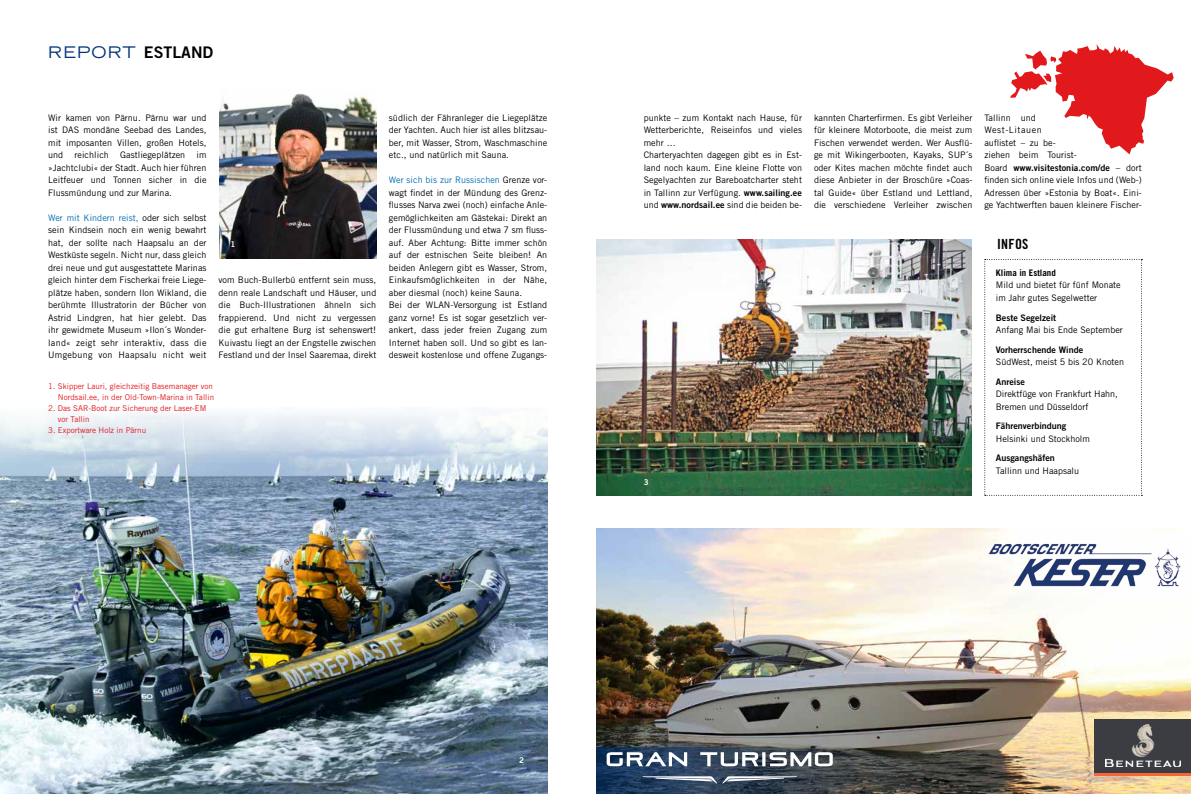
<style>
.page{position:relative;width:1191px;height:794px;background:#fff}
.page>*{position:absolute;margin:0;border:0;box-sizing:border-box;transform-origin:0 0}
.t1{font:16px "Trade Gothic LT Std Bd 2";color:#000}
.t2{font:14px "Trade Gothic LT Std Bd Cn 20";letter-spacing:.02em;color:#000}
.t3{font:9px/12.5px "Trade Gothic LT Std";letter-spacing:.005em;color:#000;text-align:justify}
.t4{font:9px "Trade Gothic LT Std Bd 2";color:#000}
.t5{font:700 9px "Trade Gothic LT Std";color:#000}
.t6{font:8px/11px "Trade Gothic LT Std";color:#e1191d;text-align:right}
.t7{font:8px "Trade Gothic LT Std Bd 2";color:#fff}
.s1{font-family:"Trade Gothic LT Std";font-stretch:expanded;color:#00347c}
.s2{color:#0070b3}
.s3{font-family:"Trade Gothic LT Std Bd 2"}
.s4{font-family:"Trade Gothic LT Std"}
</style>
<div class="page">
<img style="left:0;top:412px;width:547px;height:382px">
<img style="left:219px;top:93px;width:157px;height:165px">
<img style="left:596px;top:239px;width:375px;height:257px">
<svg style="left:1010px;top:44px;width:163px;height:110px"></svg>
<svg style="left:984px;top:259px;width:158px;height:237px"></svg>
<img style="left:596px;top:528px;width:595px;height:266px">
<svg style="left:596px;top:747px;width:268px;height:47px;background:#314051"></svg>
<div style="left:834px;top:532px;width:357px;height:65px;background:linear-gradient(to right,#f9eedc,#fff)"></div>
<img style="left:985px;top:537px;width:204px;height:61px">
<svg style="left:606px;top:752px;width:227px;height:31px"></svg>
<div style="left:1094px;top:721px;width:97px;height:54px;background:#f36635"></div>
<div style="left:1094px;top:719px;width:97px;height:54px;background:#3c3d43"></div>
<img style="left:1105px;top:725px;width:75px;height:41px">
<h1 class="t1" style="left:48px;top:42px;width:166px"><span class="s1">REPORT</span> ESTLAND</h1>
<p class="t3" style="left:48px;top:111px;width:160px">Wir kamen von Pärnu. Pärnu war und ist DAS mondäne Seebad des Landes, mit imposanten Villen, großen Hotels, und reichlich Gastliegeplätzen im »Jachtclubi« der Stadt. Auch hier führen Leitfeuer und Tonnen sicher in die Flussmündung und zur Marina.</p>
<p class="t3" style="left:48px;top:211px;width:160px"><span class="s2">Wer mit Kindern reist,</span> oder sich selbst sein Kindsein noch ein wenig bewahrt hat, der sollte nach Haapsalu an der Westküste segeln. Nicht nur, dass gleich drei neue und gut ausgestattete Marinas gleich hinter dem Fischerkai freie Liege&shy;plätze haben, sondern Ilon Wikland, die berühmte Illustratorin der Bücher von Astrid Lindgren, hat hier gelebt. Das ihr gewidmete Museum »Ilon´s Wonder&shy;land« zeigt sehr interaktiv, dass die Umgebung von Haapsalu nicht weit</p>
<p class="t7" style="left:230px;top:239px;width:6px">1</p>
<p class="t3" style="left:218px;top:273px;width:159px">vom Buch-Bullerbü entfernt sein muss, denn reale Landschaft und Häuser, und die Buch-Illustrationen ähneln sich frappierend. Und nicht zu vergessen die gut erhaltene Burg ist sehenswert!<br>Kuivastu liegt an der Engstelle zwischen Festland und der Insel Saaremaa, direkt</p>
<p class="t6" style="left:48px;top:380px;width:167px">1. Skipper Lauri, gleichzeitig Basemanager von<br>Nordsail.ee, in der Old-Town-Marina in Tallin</p>
<p class="t6" style="left:58px;top:402px;width:150px;text-align:left;text-indent:-10px">2. Das SAR-Boot zur Sicherung der Laser-EM vor Tallin</p>
<p class="t6" style="left:48px;top:424px;width:99px">3. Exportware Holz in Pärnu</p>
<p class="t3" style="left:389px;top:111px;width:160px">südlich der Fähranleger die Liegeplätze der Yachten. Auch hier ist alles blitzsau&shy;ber, mit Wasser, Strom, Waschmaschine etc., und natürlich mit Sauna.</p>
<p class="t3" style="left:389px;top:173px;width:160px;text-align:left"><span class="s2">Wer sich bis zur Russischen</span> Grenze vor&shy;wagt findet in der Mündung des Grenz&shy;flusses Narva zwei (noch) einfache Anle&shy;gemöglichkeiten am Gästekai: Direkt an der Flussmündung und etwa 7 sm fluss&shy;auf. Aber Achtung: Bitte immer schön auf der estnischen Seite bleiben! An beiden Anlegern gibt es Wasser, Strom, Einkaufsmöglichkeiten in der Nähe, aber diesmal (noch) keine Sauna.<br>Bei der WLAN-Versorgung ist Estland ganz vorne! Es ist sogar gesetzlich ver&shy;ankert, dass jeder freien Zugang zum Internet haben soll. Und so gibt es lan&shy;desweit kostenlose und offene Zugangs-</p>
<p class="t3" style="left:643px;top:111px;width:160px;text-align:left">punkte – zum Kontakt nach Hause, für Wetterberichte, Reiseinfos und vieles mehr …<br>Charteryachten dagegen gibt es in Est&shy;land noch kaum. Eine kleine Flotte von Segelyachten zur Bareboatcharter steht in Tallinn zur Verfügung. <span class="s3">www.sailing.ee </span>und <span class="s3">www.nordsail.ee</span> sind die beiden be-</p>
<p class="t3" style="left:814px;top:111px;width:160px">kannten Charterfirmen. Es gibt Verleiher für kleinere Motorboote, die meist zum Fischen verwendet werden. Wer Ausflü&shy;ge mit Wikingerbooten, Kayaks, SUP´s oder Kites machen möchte findet auch diese Anbieter in der Broschüre »Coas&shy;tal Guide« über Estland und Lettland, die verschiedene Verleiher zwischen</p>
<p class="t3" style="left:984px;top:111px;width:94px;text-align:left">Tallinn und<br>West-Litauen<br>auflistet – zu be&shy;ziehen beim Tourist-</p>
<p class="t4" style="left:984px;top:162px;width:159px"><span class="s4">Board</span> www.visitestonia.com/de <span class="s4">– dort</span></p>
<p class="t3" style="left:984px;top:174px;width:159px">finden sich online viele Infos und (Web-)<br>Adressen über »Estonia by Boat«. Eini&shy;ge Yachtwerften bauen kleinere Fischer-</p>
<p class="t7" style="left:643px;top:477px;width:6px">3</p>
<h2 class="t2" style="left:997px;top:236px;width:33px">INFOS</h2>
<p class="t5" style="left:996px;top:267px;width:62px">Klima in Estland</p>
<p class="t3" style="left:996px;top:279px;width:126px">Mild und bietet für fünf Monate im Jahr gutes Segelwetter</p>
<p class="t4" style="left:996px;top:312px;width:62px">Beste Segelzeit</p>
<p class="t3" style="left:996px;top:323px;width:128px">Anfang Mai bis Ende September</p>
<p class="t4" style="left:996px;top:344px;width:89px">Vorherrschende Winde</p>
<p class="t3" style="left:996px;top:355px;width:130px">SüdWest, meist 5 bis 20 Knoten</p>
<p class="t4" style="left:996px;top:376px;width:30px">Anreise</p>
<p class="t3" style="left:996px;top:387px;width:123px">Direktfüge von Frankfurt Hahn,<br>Bremen und Düsseldorf</p>
<p class="t4" style="left:996px;top:420px;width:72px">Fährenverbindung</p>
<p class="t3" style="left:996px;top:432px;width:96px">Helsinki und Stockholm</p>
<p class="t4" style="left:996px;top:452px;width:61px">Ausgangshäfen</p>
<p class="t3" style="left:996px;top:464px;width:85px">Tallinn und Haapsalu</p>
<p class="t7" style="left:519px;top:755px;width:6px">2</p>
</div>
